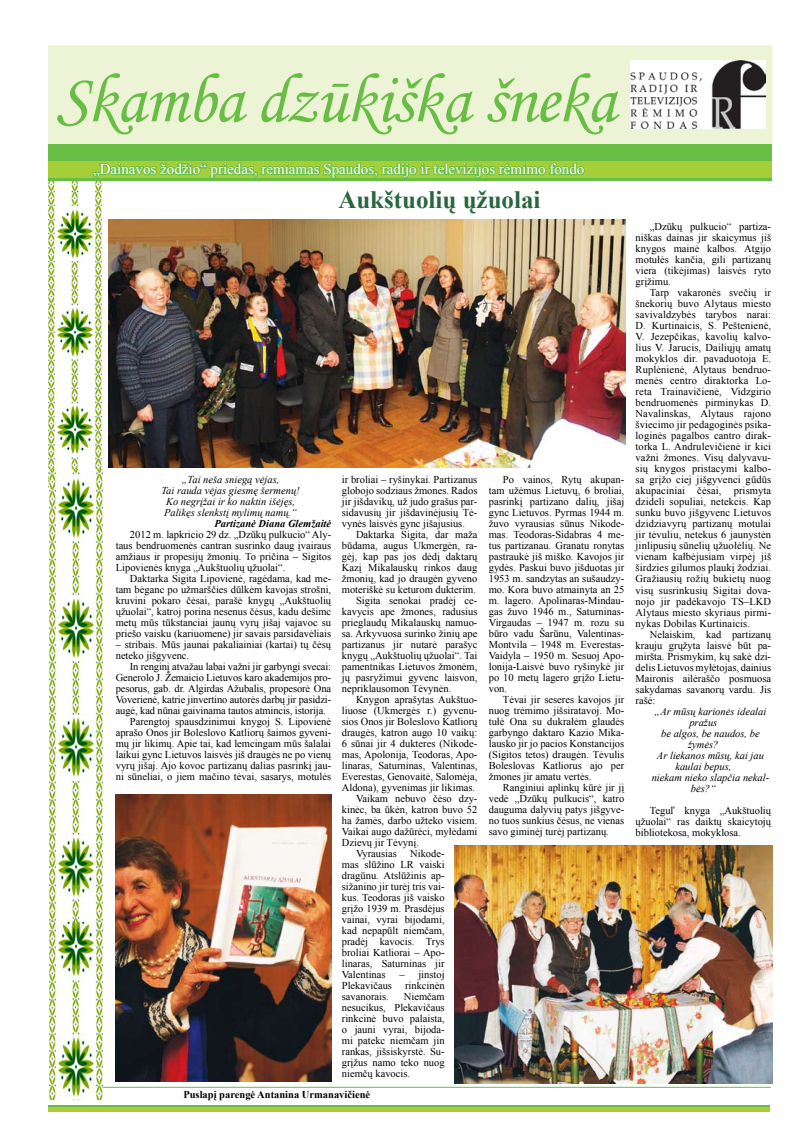
<style>
.page{position:relative;width:808px;height:1134px;background:#fff}
.page>*{position:absolute;margin:0;border:0;box-sizing:border-box;transform-origin:0 0}
.t1{font:70px "Monotype Corsiva";letter-spacing:-.02em;color:#68bd45}
.t2{font:700 25px "Times New Roman";color:#28673e}
.t3{font:15px "Times New Roman";color:#fff}
.t4{font:10.5px/11px "Times New Roman";color:#000;text-align:justify}
.t5{font:italic 10.5px/11px "Times New Roman";color:#000;text-align:center}
.t6{font:700 10.5px "Times New Roman";color:#000}
.t7{font:italic 700 10.5px "Times New Roman";color:#000}
</style>
<div class="page">
<svg style="left:48px;top:1105px;width:722px;height:3px;background:#7cc241"></svg>
<hr style="left:0;top:1108px;width:808px;height:4px;background:#a6ce39">
<div style="left:0;top:1084px;width:48px;height:37px;background:#fff"></div>
<div style="left:770px;top:1089px;width:38px;height:38px;background:#fff"></div>
<img style="left:49px;top:181px;width:53px;height:307px">
<img style="left:50px;top:470px;width:53px;height:452px">
<div style="left:48px;top:45px;width:724px;height:114px;background:#edf3d5"></div>
<div style="left:48px;top:145px;width:724px;height:36px;background:#68bd45"></div>
<div style="left:48px;top:161px;width:724px;height:16px;background:#a6ce39"></div>
<svg style="left:91px;top:162px;width:495px;height:22px"></svg>
<img style="left:630px;top:60px;width:135px;height:68px">
<img style="left:50px;top:922px;width:53px;height:177px">
<hr style="left:102px;top:1087px;width:669px;height:1px;background:#68bd45">
<img style="left:116px;top:794px;width:215px;height:287px">
<img style="left:455px;top:845px;width:317px;height:238px">
<img style="left:109px;top:219px;width:516px;height:249px">
<h1 class="t1" style="left:56px;top:57px;width:562px">Skamba dzūkiška šneka</h1>
<h3 class="t3" style="left:93px;top:159px;width:493px">„Dainavos žodžio“ priedas, remiamas Spaudos, radijo ir televizijos rėmimo fondo</h3>
<h2 class="t2" style="left:338px;top:182px;width:204px">Aukštuolių ųžuolai</h2>
<p class="t5" style="left:161px;top:473px;width:140px">„Tai neša sniegą vėjas,<br>Tai rauda vėjas giesmę šermenų!<br>Ko negrįžai ir ko naktin išėjęs,<br>Palikęs slenkstį mylimų namų.“</p>
<p class="t7" style="left:214px;top:516px;width:118px">Partizanė Diana Glemžaitė</p>
<p class="t4" style="left:116px;top:528px;width:217px;text-indent:14px">2012 m. lapkricio 29 dz. „Dzūkų pulkucio“ Aly&shy;taus bendruomenės cantran susrinko daug įvairaus amžiaus ir propesijų žmonių. To pričina – Sigitos Lipovienės knyga „Aukštuolių ųžuolai“.</p>
<p class="t4" style="left:116px;top:572px;width:217px;text-indent:14px">Daktarka Sigita Lipovienė, ragėdama, kad me&shy;tam bėganc po užmarščies dūlkėm kavojas strošni, kruvini pokaro čėsai, parašė knygų „Aukštuolių ųžuolai“, katroj porina nesenus čėsus, kadu dešimc metų mūs tūkstanciai jaunų vyrų jišaj vajavoc su priešo vaisku (kariuomene) jir savais parsidavėliais</p>
<p class="t4" style="left:116px;top:638px;width:217px">– stribais. Mūs jaunai pakaliainiai (kartai) tų čėsų neteko jišgyvenc.</p>
<p class="t4" style="left:130px;top:660px;width:203px">In renginį atvažau labai važni jir garbyngi svecai:</p>
<p class="t4" style="left:116px;top:671px;width:217px">Generolo J. Žemaicio Lietuvos karo akademijos pro-</p>
<p class="t4" style="left:116px;top:682px;width:217px">pesorus, gab. dr. Algirdas Ažubalis, propesorė Ona</p>
<p class="t4" style="left:116px;top:693px;width:217px">Voverienė, katrie jinvertino autorės darbų jir pasidzi-</p>
<p class="t4" style="left:116px;top:704px;width:212px">augė, kad nūnai gaivinama tautos atmincis, istorija.</p>
<p class="t4" style="left:130px;top:715px;width:203px">Parengtoj spausdzinimui knygoj S. Lipovienė</p>
<p class="t4" style="left:116px;top:726px;width:217px">aprašo Onos jir Boleslovo Katliorų šaimos gyveni-</p>
<p class="t4" style="left:116px;top:737px;width:217px">mų jir likimų. Apie tai, kad lemcingam mūs šalalai</p>
<p class="t4" style="left:116px;top:748px;width:217px">laikui gync Lietuvos laisvės jiš draugės ne po vienų</p>
<p class="t4" style="left:116px;top:759px;width:217px">vyrų jišaj. Ajo kovoc partizanų dalias pasrinkį jau-</p>
<p class="t4" style="left:116px;top:770px;width:217px">ni sūneliai, o jiem mačino tėvai, sasarys, motulės</p>
<p class="t4" style="left:342px;top:473px;width:137px">ir broliai – ryšinykai. Partizanus globojo sodziaus žmones. Rados jir jišdavikų, už judo grašus par&shy;sidavusių jir jišdavinėjusių Tė&shy;vynės laisvės gync jišajusius.</p>
<p class="t4" style="left:356px;top:528px;width:123px">Daktarka Sigita, dar maža</p>
<p class="t4" style="left:342px;top:539px;width:137px">būdama, augus Ukmergėn, ra-</p>
<p class="t4" style="left:342px;top:550px;width:137px">gėj, kap pas jos dėdį daktarų</p>
<p class="t4" style="left:342px;top:561px;width:137px">Kazį Mikalauskų rinkos daug</p>
<p class="t4" style="left:342px;top:572px;width:137px">žmonių, kad jo draugėn gyveno</p>
<p class="t4" style="left:342px;top:583px;width:136px">moteriškė su keturom dukterim.</p>
<p class="t4" style="left:356px;top:594px;width:123px">Sigita senokai pradėj ce-</p>
<p class="t4" style="left:342px;top:605px;width:137px">kavycis ape žmones, radusius</p>
<p class="t4" style="left:342px;top:616px;width:137px">prieglaudų Mikalauskų namuo-</p>
<p class="t4" style="left:342px;top:627px;width:137px">sa. Arkyvuosa surinko žinių ape</p>
<p class="t4" style="left:342px;top:638px;width:137px">partizanus jir nutarė parašyc</p>
<p class="t4" style="left:342px;top:649px;width:137px">knygų „Aukštuolių ųžuolai“. Tai</p>
<p class="t4" style="left:342px;top:660px;width:137px">pamentnikas Lietuvos žmonėm,</p>
<p class="t4" style="left:342px;top:671px;width:137px">jų pasryžimui gyvenc laisvon,</p>
<p class="t4" style="left:342px;top:682px;width:111px">nepriklausomon Tėvynėn.</p>
<p class="t4" style="left:356px;top:693px;width:123px">Knygon aprašytas Aukštuo-</p>
<p class="t4" style="left:342px;top:704px;width:137px">liuose (Ukmergės r.) gyvenu-</p>
<p class="t4" style="left:342px;top:715px;width:137px">sios Onos jir Boleslovo Katliorų</p>
<p class="t4" style="left:342px;top:726px;width:137px">draugės, katron augo 10 vaikų:</p>
<p class="t4" style="left:342px;top:737px;width:137px">6 sūnai jir 4 dukteres (Nikode-</p>
<p class="t4" style="left:342px;top:748px;width:137px">mas, Apolonija, Teodoras, Apo-</p>
<p class="t4" style="left:342px;top:759px;width:137px">linaras, Saturninas, Valentinas,</p>
<p class="t4" style="left:342px;top:770px;width:137px">Everestas, Genovaitė, Salomėja,</p>
<p class="t4" style="left:342px;top:781px;width:135px">Aldona), gyvenimas jir likimas.</p>
<p class="t4" style="left:356px;top:793px;width:123px">Vaikam nebuvo čėso dzy-</p>
<p class="t4" style="left:342px;top:804px;width:137px">kinėc, ba ūkėn, katron buvo 52</p>
<p class="t4" style="left:342px;top:815px;width:137px">ha žamės, darbo užteko visiem.</p>
<p class="t4" style="left:342px;top:826px;width:137px">Vaikai augo dažūrėci, myłėdami</p>
<p class="t4" style="left:342px;top:837px;width:79px">Dzievų jir Tėvynį.</p>
<p class="t4" style="left:356px;top:848px;width:42px">Vyrausias</p>
<p class="t4" style="left:342px;top:848px;width:104px;text-indent:68px">Nikode&shy;mas slūžino LR vaiski dragūnu. Atslūžinis ap&shy;sižanino jir turėj tris vai&shy;kus. Teodoras jiš vaisko grįžo 1939 m. Prasdėjus vainai, vyrai bijodami, kad nepapūlt niemčam, pradėj kavocis. Trys broliai Katliorai – Apo&shy;linaras, Saturninas jir Valentinas</p>
<p class="t4" style="left:342px;top:969px;width:104px;text-indent:57px">– jinstoj Plekavičaus rinkcinėn savanorais.</p>
<p class="t4" style="left:342px;top:991px;width:104px;text-indent:62px">Niemčam nesucikus, Plekavičaus rinkcinė buvo palaista, o jauni vyrai, bijoda&shy;mi patekc niemčam jin rankas, jišsiskyrstė. Su&shy;grįžus namo teko nuog niemčų kavocis.</p>
<p class="t6" style="left:183px;top:1088px;width:188px">Puslapį parengė Antanina Urmanavičienė</p>
<p class="t4" style="left:489px;top:473px;width:137px;text-indent:14px">Po vainos, Rytų akupan&shy;tam užėmus Lietuvų, 6 broliai, pasrinkį partizano dalių, jišaj gync Lietuvos. Pyrmas 1944 m. žuvo vyrausias sūnus Nikode&shy;mas. Teodoras-Sidabras 4 me&shy;tus partizanau. Granatu ronytas pastraukė jiš miško. Kavojos jir gydės. Paskui buvo jišduotas jir 1953 m. sandzytas an sušaudzy&shy;mo. Kora buvo atmainyta an 25 m. lagero. Apolinaras-Mindau&shy;gas žuvo 1946 m., Saturninas-Virgaudas – 1947 m. rozu su būro vadu Šarūnu, Valentinas-Montvila – 1948 m. Everestas-Vaidyla – 1950 m. Sesuoj Apo&shy;lonija-Laisvė buvo ryšinykė jir po 10 metų lagero grįžo Lietu&shy;von.</p>
<p class="t4" style="left:489px;top:693px;width:137px;text-indent:14px">Tėvai jir seseres kavojos jir nuog trėmimo jišsiratavoj. Mo&shy;tułė Ona su dukrałėm glaudės garbyngo daktaro Kazio Mika&shy;lausko jir jo pacios Konstancijos (Sigitos tetos) draugėn. Tėvulis Boleslovas Katliorus ajo per žmones jir amatu vertės.</p>
<p class="t4" style="left:489px;top:781px;width:137px;text-indent:14px">Ranginiui aplinkų kūrė jir jį vedė „Dzūkų pulkucis“, katro dauguma dalyvių patys jišgyve&shy;no tuos sunkius čėsus, ne vienas savo giminėj turėj partizanų.</p>
<p class="t4" style="left:636px;top:221px;width:137px;text-indent:14px">„Dzūkų pulkucio“ partiza&shy;niškas dainas jir skaicymus jiš knygos mainė kalbos. Atgijo motułės kančia, gili partizanų viera (tikėjimas) laisvės ryto grįžimu.</p>
<p class="t4" style="left:636px;top:287px;width:137px;text-indent:14px">Tarp vakaronės svečių ir šnekorių buvo Alytaus miesto savivaldzybės tarybos narai:<br>D. Kurtinaicis, S. Peštenienė, V. Jezepčikas, kavolių kalvo&shy;lius V. Jarucis, Dailiųjų amatų mokyklos dir. pavaduotoja E.<br>Ruplėnienė, Alytaus bendruo&shy;menės centro diraktorka Lo&shy;reta Trainavičienė, Vidzgirio bendruomenės pirminykas D.<br>Navalinskas, Alytaus rajono šviecimo jir pedagoginės psika&shy;loginės pagalbos cantro dirak&shy;torka L. Andrulevičienė ir kici važni žmones. Visų dalyvavu&shy;sių knygos pristacymi kalbo&shy;sa grįžo ciej jišgyvenci gūdūs akupaciniai čėsai, prismyta dzideli sopuliai, netekcis. Kap sunku buvo jišgyvenc Lietuvos dzidziavyrų partizanų motulai jir tėvuliu, netekus 6 jaunystėn jinlipusių sūnelių ųžuołėlių. Ne vienam kałbėjusiam virpėj jiš širdzies gilumos plaukį žodziai.<br>Gražiausių rožių bukietų nuog visų susrinkusių Sigitai dova&shy;nojo jir padėkavojo TS–LKD Alytaus miesto skyriaus pirmi&shy;nykas Dobilas Kurtinaicis.</p>
<p class="t4" style="left:636px;top:628px;width:137px;text-indent:14px">Nelaiskim, kad partizanų krauju grųžyta laisvė būt pa&shy;miršta. Prismykim, kų sakė dzi&shy;delis Lietuvos myłėtojas, dainius Maironis ailėraščo posmuosa sakydamas savanorų vardu. Jis rašė:</p>
<p class="t5" style="left:655px;top:705px;width:113px">„Ar mūsų karionės idealai</p>
<p class="t5" style="left:689px;top:716px;width:30px">pražus</p>
<p class="t5" style="left:661px;top:727px;width:100px">be algos, be naudos, be</p>
<p class="t5" style="left:688px;top:738px;width:32px">žymės?</p>
<p class="t5" style="left:657px;top:749px;width:109px">Ar liekanos mūsų, kai jau</p>
<p class="t5" style="left:675px;top:760px;width:57px">kaulai bepus,</p>
<p class="t5" style="left:652px;top:771px;width:119px">niekam nieko slapčia nekal-</p>
<p class="t5" style="left:691px;top:782px;width:27px">bės?“</p>
<p class="t4" style="left:636px;top:804px;width:137px;text-indent:14px">Teguľ knyga „Aukštuolių ųžuolai“ ras daiktų skaicytojų bibliotekosa, mokyklosa.</p>
</div>
